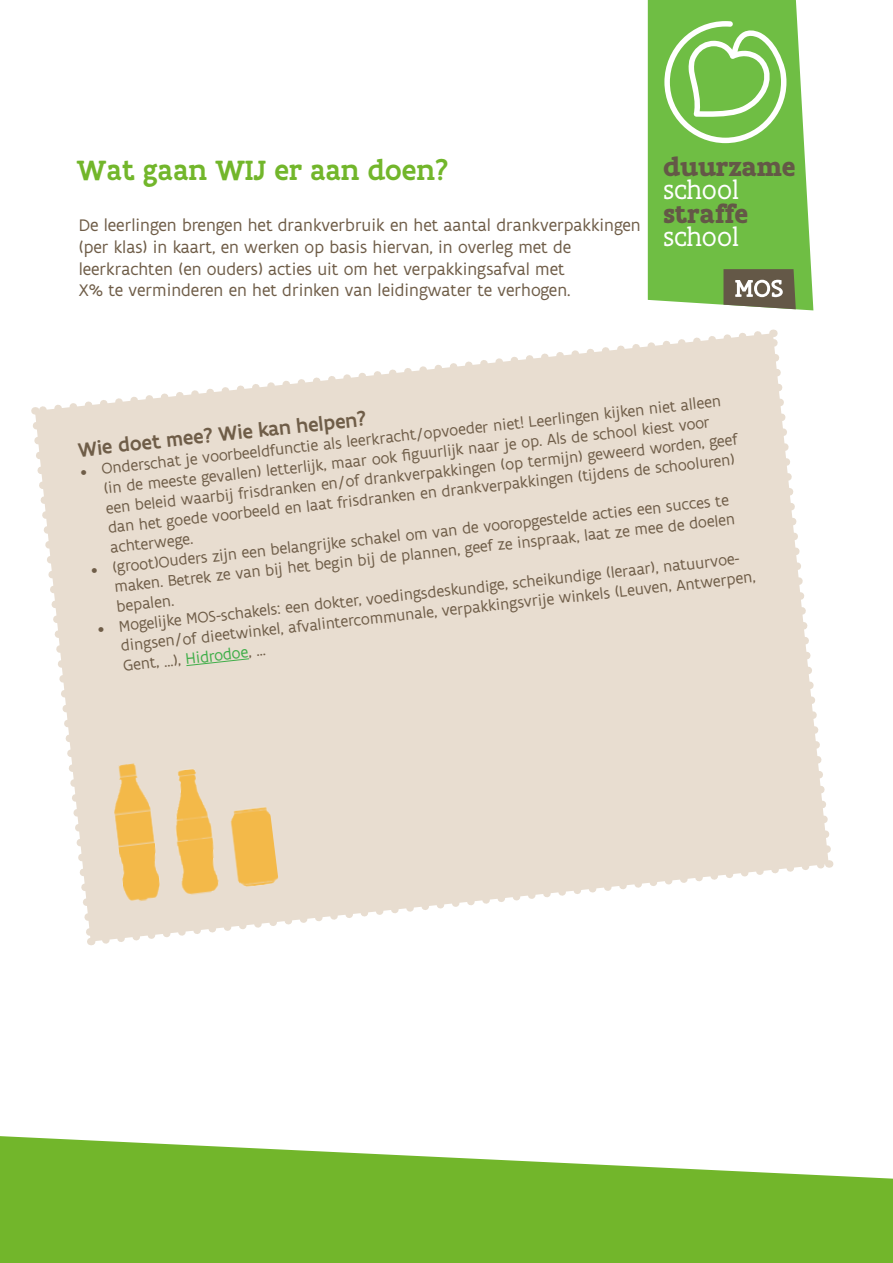
<style>
.page{position:relative;width:893px;height:1263px;background:#fff}
.page>*{position:absolute;margin:0;border:0;box-sizing:border-box;transform-origin:0 0}
.t1{font:500 30px "Flanders Art Serif";color:#72b62b}
.t2{font:700 27.75px "Flanders Art Serif";letter-spacing:-.015em;color:#645847}
.t3{font:27.75px "Flanders Art Serif";color:#fff}
.t4{font:500 21px "Flanders Art Sans";color:#6f5d48}
.basistekst{font:18px/21.6px "Flanders Art Sans";color:#6f5d48}
.t5{font:16.5px/20.1px "Flanders Art Sans";color:#6f5d48}
.s1{color:#40ae49}
</style>
<div class="page">
<svg style="left:648px;top:0;width:165px;height:310px;background:#7dc456"></svg>
<svg style="left:723px;top:269px;width:73px;height:40px;background:#817a69"></svg>
<svg style="left:664px;top:21px;width:122px;height:122px"></svg>
<svg style="left:0;top:1136px;width:893px;height:127px;fill:#72b62b"></svg>
<div style="left:98px;top:418px;width:667px;height:438px;background:#e8ddd0"></div>
<svg style="left:98px;top:856px;width:724px;height:88px"></svg>
<svg style="left:41px;top:331px;width:724px;height:87px"></svg>
<svg style="left:765px;top:330px;width:69px;height:538px"></svg>
<svg style="left:31px;top:407px;width:67px;height:538px"></svg>
<svg style="left:186px;top:658px;width:63px;height:8px"></svg>
<img style="left:73px;top:748px;width:206px;height:159px">
<p class="t1" style="left:77px;top:151px;width:373px">Wat gaan WIJ er aan doen?</p>
<p class="basistekst" style="left:79px;top:215px;width:564px">De leerlingen brengen het drankverbruik en het aantal drankverpakkingen</p>
<p class="basistekst" style="left:79px;top:237px;width:494px">(per klas) in kaart, en werken op basis hiervan, in overleg met de leerkrachten (en ouders) acties uit om het verpakkingsafval met<br>X% te verminderen en het drinken van leidingwater te verhogen.</p>
<h2 class="t2" style="left:663px;top:150px;width:134px">duurzame</h2>
<h2 class="t3" style="left:663px;top:171px;width:77px">school</h2>
<h2 class="t2" style="left:663px;top:197px;width:87px">straffe</h2>
<h2 class="t3" style="left:663px;top:219px;width:77px">school</h2>
<p class="t5" style="left:101px;top:458px;width:637px;text-indent:-21px;rotate:-6deg">• Onderschat je voorbeeldfunctie als leerkracht/opvoeder niet! Leerlingen kijken niet alleen (in de meeste gevallen) letterlijk, maar ook fi guurlijk naar je op. Als de school kiest voor een beleid waarbij frisdranken en/of drankverpakkingen (op termijn) geweerd worden, geef dan het goede voorbeeld en laat frisdranken en drankverpakkingen (tijdens de schooluren) achterwege.</p>
<p class="t4" style="left:77px;top:436px;width:291px;rotate:-6deg">Wie doet mee? Wie kan helpen?</p>
<p class="t5" style="left:111px;top:556px;width:625px;text-indent:-21px;rotate:-6deg">• (groot)Ouders zijn een belangrijke schakel om van de vooropgestelde acties een succes te maken. Betrek ze van bij het begin bij de plannen, geef ze inspraak, laat ze mee de doelen bepalen.</p>
<p class="t5" style="left:118px;top:615px;width:640px;text-indent:-21px;rotate:-6deg">• Mogelijke MOS-schakels: een dokter, voedingsdeskundige, scheikundige (leraar), natuurvoe&shy;dingsen/of dieetwinkel, afvalintercommunale, verpakkingsvrije winkels (Leuven, Antwerpen,<br>Gent, …), <span class="s1">Hidrodoe</span>, …</p>
</div>
